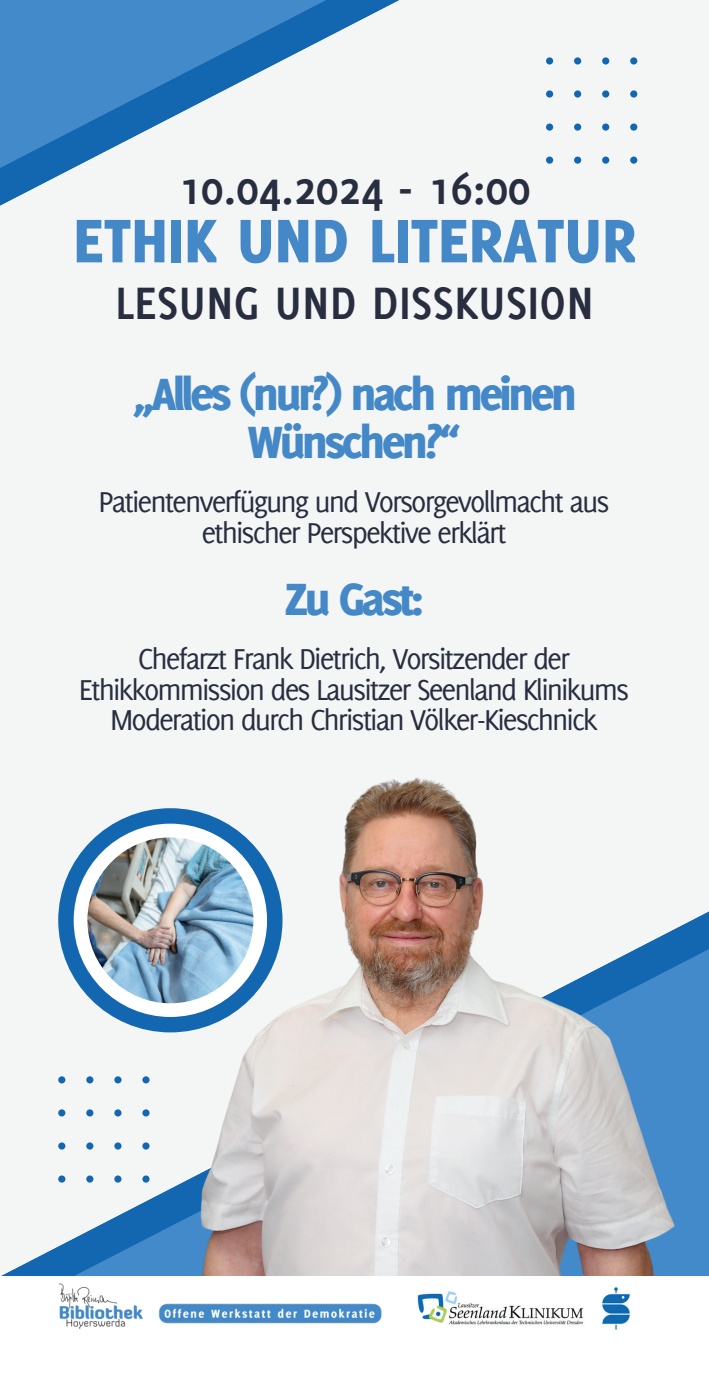
<style>
.page{position:relative;width:709px;height:1377px;background:#f4f6f6}
.page>*{position:absolute;margin:0;border:0;box-sizing:border-box;transform-origin:0 0}
.t1{font:800 67.27px "Delicious";color:#4488c7}
.t2{font:700 49.73px "Delicious";color:#282e3f}
.t3{font:800 49.5px/49.1px "Delicious";letter-spacing:-.065em;color:#4488c7;text-align:center}
.t4{font:31.5px/30.4px "Delicious";letter-spacing:-.065em;color:#282e3f;text-align:center}
</style>
<div class="page">
<svg style="left:0;top:0;width:638px;height:206px"></svg>
<svg style="left:1px;top:852px;width:191px;height:424px"></svg>
<div style="left:58px;top:808px;width:224px;height:224px;background:#1367b1;border-radius:50%"></div>
<div style="left:74px;top:824px;width:193px;height:193px;background:#fff;border-radius:50%"></div>
<img style="left:87px;top:837px;width:166px;height:166px;border-radius:50%">
<svg style="left:546px;top:57px;width:91px;height:107px"></svg>
<img style="left:192px;top:777px;width:517px;height:499px">
<div style="left:0;top:1276px;width:709px;height:101px;background:#fff"></div>
<img style="left:417px;top:1287px;width:213px;height:43px">
<svg style="left:58px;top:1076px;width:91px;height:107px"></svg>
<img style="left:59px;top:1283px;width:323px;height:46px">
<h2 class="t2" style="left:179px;top:159px;width:353px">10.04.2024 - 16:00</h2>
<h1 class="t1" style="left:73px;top:201px;width:564px">ETHIK UND LITERATUR</h1>
<h2 class="t2" style="left:115px;top:274px;width:480px">LESUNG UND DISSKUSION</h2>
<h3 class="t3" style="left:132px;top:368px;width:446px">„Alles (nur?) nach meinen<br>Wünschen?“</h3>
<p class="t4" style="left:98px;top:487px;width:513px">Patientenverfügung und Vorsorgevollmacht aus ethischer Perspektive erklärt</p>
<h3 class="t3" style="left:285px;top:574px;width:140px">Zu Gast:</h3>
<p class="t4" style="left:79px;top:643px;width:552px">Chefarzt Frank Dietrich, Vorsitzender der<br>Ethikkommission des Lausitzer Seenland Klinikums<br>Moderation durch Christian Völker-Kieschnick</p>
</div>
